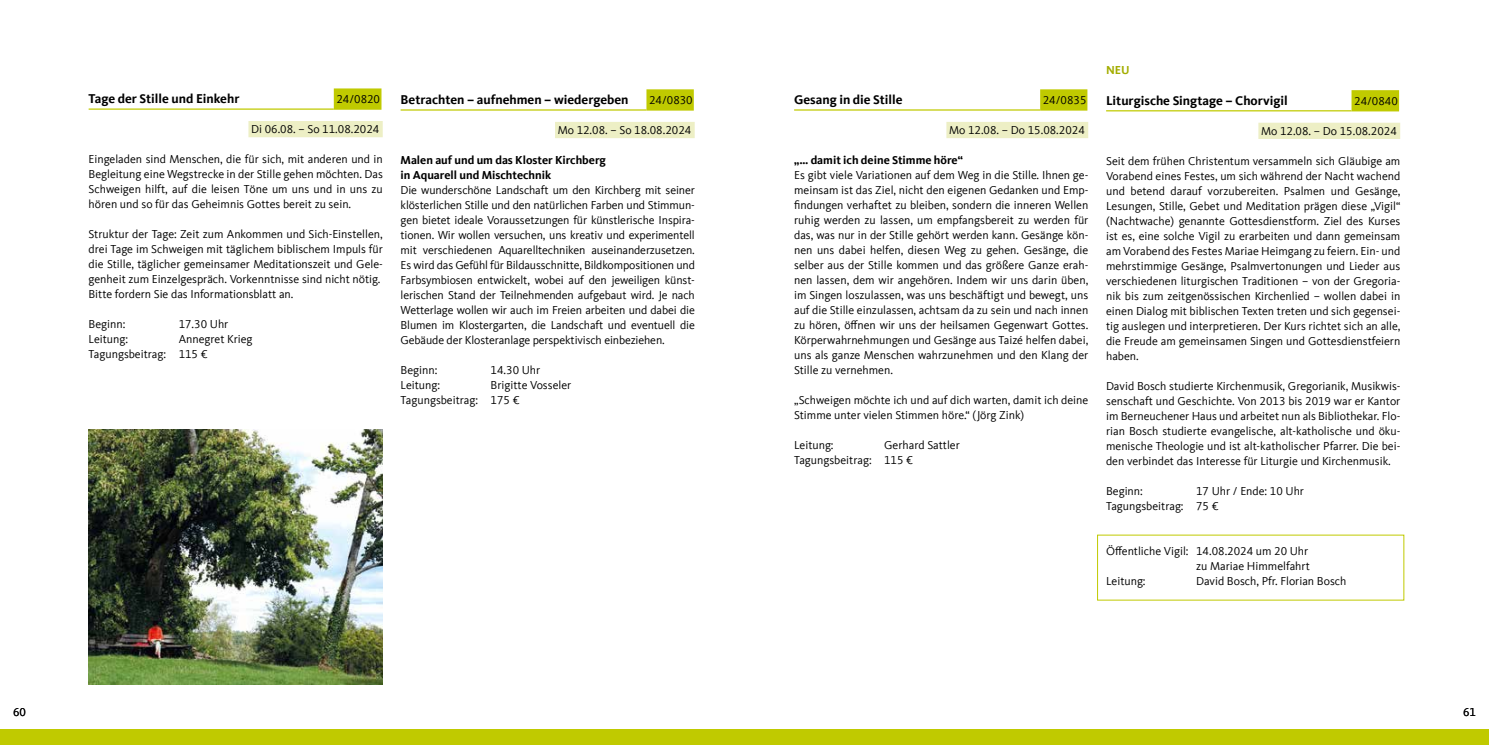
<style>
.page{position:relative;width:1489px;height:745px;background:#fff}
.page>*{position:absolute;margin:0;border:0;box-sizing:border-box;transform-origin:0 0}
.t1{font:700 13.12px "Kievit Offc";color:#000}
.t2{font:11.88px/15px "Kievit Offc";color:#000}
.t3{font:700 11.88px/15px "Kievit Offc";color:#000}
.t4{font:700 11.88px "Kievit Offc";color:#a3ad01}
</style>
<div class="page">
<div style="left:0;top:728px;width:1488px;height:16px;background:#c0ca00"></div>
<hr style="left:89px;top:108px;width:245px;height:2px;background:#c0ca00">
<div style="left:334px;top:88px;width:47px;height:22px;background:#c0ca00"></div>
<div style="left:248px;top:121px;width:135px;height:16px;background:#edefc5"></div>
<hr style="left:400px;top:109px;width:246px;height:1px;background:#c0ca00">
<div style="left:646px;top:89px;width:47px;height:21px;background:#c0ca00"></div>
<div style="left:555px;top:122px;width:139px;height:16px;background:#edefc5"></div>
<hr style="left:794px;top:109px;width:246px;height:1px;background:#c0ca00">
<div style="left:1040px;top:89px;width:47px;height:21px;background:#c0ca00"></div>
<div style="left:946px;top:122px;width:142px;height:16px;background:#edefc5"></div>
<hr style="left:1106px;top:110px;width:245px;height:1px;background:#c0ca00">
<div style="left:1351px;top:90px;width:47px;height:21px;background:#c0ca00"></div>
<div style="left:1258px;top:123px;width:141px;height:16px;background:#edefc5"></div>
<img style="left:89px;top:429px;width:294px;height:255px">
<p class="t1" style="left:89px;top:91px;width:152px">Tage der Stille und Einkehr</p>
<p class="t2" style="left:336px;top:91px;width:45px">24/0820</p>
<p class="t2" style="left:251px;top:121px;width:130px">Di 06.08. – So 11.08.2024</p>
<p class="t2" style="left:89px;top:151px;width:296px;text-align:justify">Eingeladen sind Menschen, die für sich, mit anderen und in Begleitung eine Wegstrecke in der Stille gehen möchten. Das Schweigen hilft, auf die leisen Töne um uns und in uns zu hören und so für das Geheimnis Gottes bereit zu sein.</p>
<p class="t2" style="left:89px;top:226px;width:296px">Struktur der Tage: Zeit zum Ankommen und Sich-Einstellen, drei Tage im Schweigen mit täglichem biblischem Impuls für die Stille, täglicher gemeinsamer Meditationszeit und Gele&shy;genheit zum Einzelgespräch. Vorkenntnisse sind nicht nötig.<br>Bitte fordern Sie das Informationsblatt an.</p>
<p class="t2" style="left:89px;top:316px;width:38px">Beginn:</p>
<p class="t2" style="left:179px;top:316px;width:51px">17.30 Uhr</p>
<p class="t2" style="left:89px;top:331px;width:41px">Leitung:</p>
<p class="t2" style="left:89px;top:331px;width:165px;text-indent:90px">Annegret Krieg<br>Tagungsbeitrag: 115 €</p>
<p class="t1" style="left:400px;top:92px;width:229px">Betrachten – aufnehmen – wiedergeben</p>
<p class="t2" style="left:649px;top:92px;width:45px">24/0830</p>
<p class="t2" style="left:557px;top:122px;width:135px">Mo 12.08. – So 18.08.2024</p>
<p class="t3" style="left:400px;top:152px;width:207px">Malen auf und um das Kloster Kirchberg in Aquarell und Mischtechnik</p>
<p class="t2" style="left:400px;top:182px;width:296px;text-align:justify">Die wunderschöne Landschaft um den Kirchberg mit seiner klösterlichen Stille und den natürlichen Farben und Stimmun&shy;gen bietet ideale Voraussetzungen für künstlerische Inspira&shy;tionen. Wir wollen versuchen, uns kreativ und experimentell mit verschiedenen Aquarelltechniken auseinanderzusetzen.<br>Es wird das Gefühl für Bildausschnitte, Bildkompositionen und Farbsymbiosen entwickelt, wobei auf den jeweiligen künst&shy;lerischen Stand der Teilnehmenden aufgebaut wird. Je nach Wetterlage wollen wir auch im Freien arbeiten und dabei die Blumen im Klostergarten, die Landschaft und eventuell die Gebäude der Klosteranlage perspektivisch einbeziehen.</p>
<p class="t2" style="left:400px;top:362px;width:38px">Beginn:</p>
<p class="t2" style="left:490px;top:362px;width:51px">14.30 Uhr</p>
<p class="t2" style="left:400px;top:377px;width:41px">Leitung:</p>
<p class="t2" style="left:400px;top:377px;width:172px;text-indent:90px">Brigitte Vosseler<br>Tagungsbeitrag: 175 €</p>
<p class="t1" style="left:794px;top:92px;width:110px">Gesang in die Stille</p>
<p class="t2" style="left:1042px;top:92px;width:45px">24/0835</p>
<p class="t2" style="left:949px;top:122px;width:137px">Mo 12.08. – Do 15.08.2024</p>
<p class="t3" style="left:794px;top:152px;width:170px">„… damit ich deine Stimme höre“</p>
<p class="t2" style="left:794px;top:167px;width:296px;text-align:justify">Es gibt viele Variationen auf dem Weg in die Stille. Ihnen ge&shy;meinsam ist das Ziel, nicht den eigenen Gedanken und Emp&shy;findungen verhaftet zu bleiben, sondern die inneren Wellen ruhig werden zu lassen, um empfangsbereit zu werden für das, was nur in der Stille gehört werden kann. Gesänge kön&shy;nen uns dabei helfen, diesen Weg zu gehen. Gesänge, die selber aus der Stille kommen und das größere Ganze erah&shy;nen lassen, dem wir angehören. Indem wir uns darin üben, im Singen loszulassen, was uns beschäftigt und bewegt, uns auf die Stille einzulassen, achtsam da zu sein und nach innen zu hören, öffnen wir uns der heilsamen Gegenwart Gottes.<br>Körperwahrnehmungen und Gesänge aus Taizé helfen dabei, uns als ganze Menschen wahrzunehmen und den Klang der Stille zu vernehmen.</p>
<p class="t2" style="left:794px;top:392px;width:296px">„Schweigen möchte ich und auf dich warten, damit ich deine<br>Stimme unter vielen Stimmen höre.“ (Jörg Zink)</p>
<p class="t2" style="left:794px;top:437px;width:41px">Leitung:</p>
<p class="t2" style="left:794px;top:437px;width:167px;text-indent:90px">Gerhard Sattler<br>Tagungsbeitrag: 115 €</p>
<p class="t4" style="left:1106px;top:63px;width:25px">NEU</p>
<p class="t1" style="left:1106px;top:92px;width:183px">Liturgische Singtage – Chorvigil</p>
<p class="t2" style="left:1353px;top:93px;width:45px">24/0840</p>
<p class="t2" style="left:1260px;top:123px;width:137px">Mo 12.08. – Do 15.08.2024</p>
<p class="t2" style="left:1106px;top:153px;width:296px;text-align:justify">Seit dem frühen Christentum versammeln sich Gläubige am Vorabend eines Festes, um sich während der Nacht wachend und betend darauf vorzubereiten. Psalmen und Gesänge, Lesungen, Stille, Gebet und Meditation prägen diese „Vigil“ (Nachtwache) genannte Gottesdienstform. Ziel des Kurses ist es, eine solche Vigil zu erarbeiten und dann gemeinsam am Vorabend des Festes Mariae Heimgang zu feiern. Ein- und mehrstimmige Gesänge, Psalmvertonungen und Lieder aus verschiedenen liturgischen Traditionen – von der Gregoria&shy;nik bis zum zeitgenössischen Kirchenlied – wollen dabei in einen Dialog mit biblischen Texten treten und sich gegensei&shy;tig auslegen und interpretieren. Der Kurs richtet sich an alle, die Freude am gemeinsamen Singen und Gottesdienstfeiern haben.</p>
<p class="t2" style="left:1106px;top:378px;width:296px;text-align:justify">David Bosch studierte Kirchenmusik, Gregorianik, Musikwis&shy;senschaft und Geschichte. Von 2013 bis 2019 war er Kantor im Berneuchener Haus und arbeitet nun als Bibliothekar. Flo&shy;rian Bosch studierte evangelische, alt-katholische und öku&shy;menische Theologie und ist alt-katholischer Pfarrer. Die bei&shy;den verbindet das Interesse für Liturgie und Kirchenmusik.</p>
<p class="t2" style="left:1106px;top:483px;width:38px">Beginn:</p>
<p class="t2" style="left:1106px;top:483px;width:199px;text-indent:90px">17 Uhr / Ende: 10 Uhr<br>Tagungsbeitrag: 75 €</p>
<p class="t2" style="left:1106px;top:543px;width:204px">Öffentliche Vigil: 14.08.2024 um 20 Uhr</p>
<p class="t2" style="left:1196px;top:558px;width:115px">zu Mariae Himmelfahrt</p>
<p class="t2" style="left:1106px;top:573px;width:41px">Leitung:</p>
<p class="t2" style="left:1196px;top:573px;width:152px">David Bosch, Pfr. Florian Bosch</p>
<p class="t2" style="left:13px;top:704px;width:14px">60</p>
<p class="t2" style="left:1462px;top:704px;width:14px">61</p>
</div>
